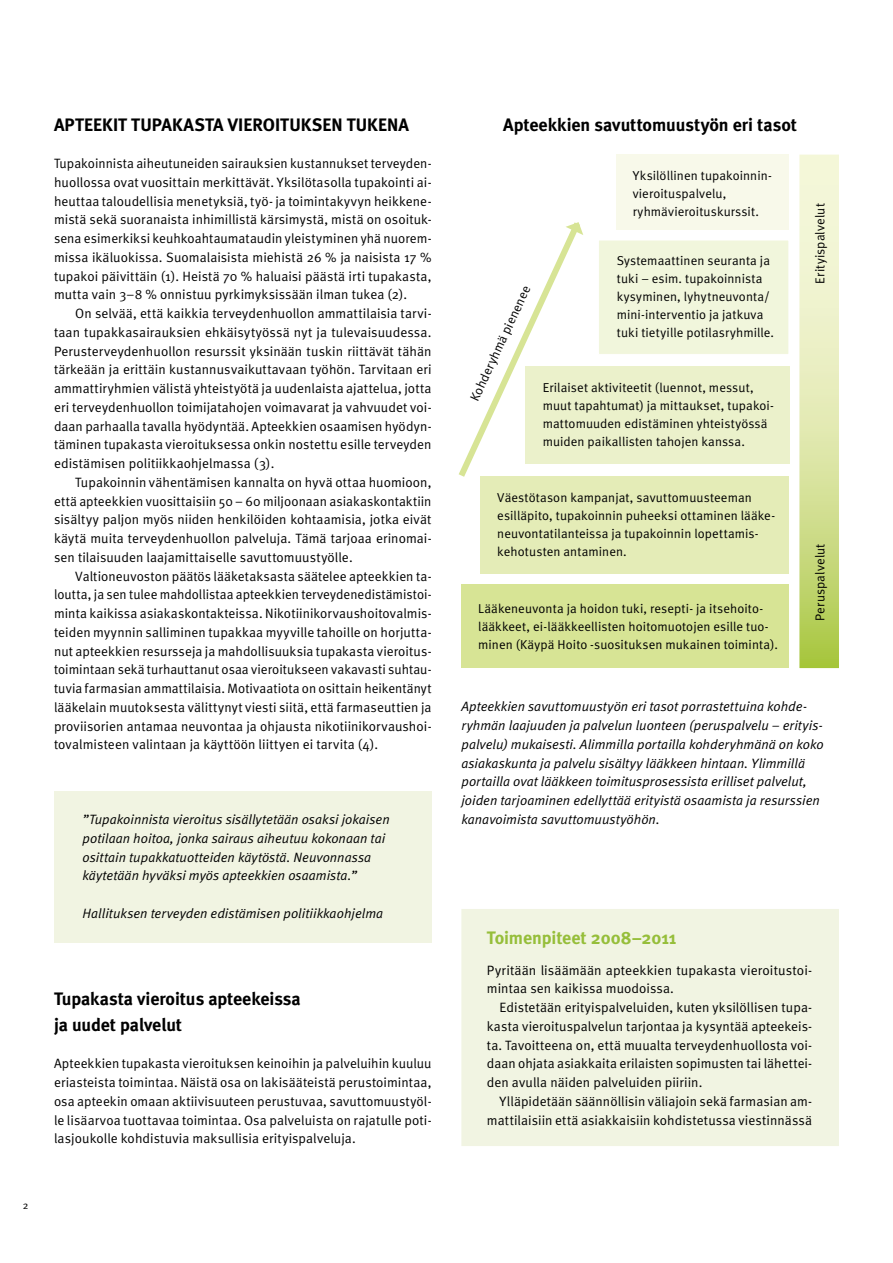
<style>
.page{position:relative;width:893px;height:1263px;background:#fff}
.page>*{position:absolute;margin:0;border:0;box-sizing:border-box;transform-origin:0 0}
.Palstat__Trade_Gothic__väliotsikko{font:700 18px/25.5px "Meta";color:#000}
.Laatikko_leipäteksti{font:700 18px "Meta";letter-spacing:-.01em;color:#96be3a}
.Laatikko_leipäteksti-2{font:13.5px/18.8px "Meta Normal";letter-spacing:.005em;color:#000;text-align:justify}
.Laatikko_leipäteksti-3{font:italic 13.5px/18.8px "Meta Normal";letter-spacing:.005em;color:#000}
.Laatikko_leipäteksti-4{font:12.9px/18px "Meta Normal";letter-spacing:.01em;color:#000}
.Laatikko_leipäteksti-5{font:10.5px "Meta Normal";color:#000}
</style>
<div class="page">
<div style="left:54px;top:791px;width:378px;height:152px;background:#f1f4e2"></div>
<div style="left:461px;top:584px;width:328px;height:84px;background:#d7e495"></div>
<div style="left:598px;top:240px;width:191px;height:114px;background:#f1f6dc"></div>
<div style="left:598px;top:240px;width:191px;height:115px;border:1px solid #fff"></div>
<div style="left:480px;top:476px;width:309px;height:97px;background:#e4ecb7"></div>
<div style="left:525px;top:366px;width:264px;height:98px;background:#ebf1cb"></div>
<div style="left:616px;top:155px;width:173px;height:75px;background:#f8f9ea"></div>
<svg style="left:458px;top:222px;width:126px;height:255px"></svg>
<svg style="left:799px;top:155px;width:40px;height:513px;background:#dde7ac"></svg>
<div style="left:461px;top:909px;width:378px;height:237px;background:#f1f4e2"></div>
<p class="Laatikko_leipäteksti-5" style="left:23px;top:1199px;width:7px">2</p>
<p class="Palstat__Trade_Gothic__väliotsikko" style="left:54px;top:111px;width:356px">APTEEKIT TUPAKASTA VIEROITUKSEN TUKENA</p>
<p class="Palstat__Trade_Gothic__väliotsikko" style="left:503px;top:112px;width:295px">Apteekkien savuttomuustyön eri tasot</p>
<p class="Laatikko_leipäteksti-2" style="left:54px;top:154px;width:379px">Tupakoinnista aiheutuneiden sairauksien kustannukset terveyden&shy;huollossa ovat vuosittain merkittävät. Yksilötasolla tupakointi ai&shy;heuttaa taloudellisia menetyksiä, työ- ja toimintakyvyn heikkene&shy;mistä sekä suoranaista inhimillistä kärsimystä, mistä on osoituk&shy;sena esimerkiksi keuhkoahtaumataudin yleistyminen yhä nuorem&shy;missa ikäluokissa. Suomalaisista miehistä 26 % ja naisista 17 % tupakoi päivittäin (1). Heistä 70 % haluaisi päästä irti tupakasta, mutta vain 3–8 % onnistuu pyrkimyksissään ilman tukea (2).</p>
<p class="Laatikko_leipäteksti-2" style="left:54px;top:304px;width:379px;text-indent:21px">On selvää, että kaikkia terveydenhuollon ammattilaisia tarvi&shy;taan tupakkasairauksien ehkäisytyössä nyt ja tulevaisuudessa.<br>Perusterveydenhuollon resurssit yksinään tuskin riittävät tähän tärkeään ja erittäin kustannusvaikuttavaan työhön. Tarvitaan eri ammattiryhmien välistä yhteistyötä ja uudenlaista ajattelua, jotta eri terveydenhuollon toimijatahojen voimavarat ja vahvuudet voi&shy;daan parhaalla tavalla hyödyntää. Apteekkien osaamisen hyödyn&shy;täminen tupakasta vieroituksessa onkin nostettu esille terveyden edistämisen politiikkaohjelmassa (3).</p>
<p class="Laatikko_leipäteksti-2" style="left:54px;top:473px;width:379px;text-indent:21px">Tupakoinnin vähentämisen kannalta on hyvä ottaa huomioon, että apteekkien vuosittaisiin 50 – 60 miljoonaan asiakaskontaktiin sisältyy paljon myös niiden henkilöiden kohtaamisia, jotka eivät käytä muita terveydenhuollon palveluja. Tämä tarjoaa erinomai&shy;sen tilaisuuden laajamittaiselle savuttomuustyölle.</p>
<p class="Laatikko_leipäteksti-2" style="left:54px;top:566px;width:379px;text-indent:21px">Valtioneuvoston päätös lääketaksasta säätelee apteekkien ta&shy;loutta, ja sen tulee mahdollistaa apteekkien terveydenedistämistoi&shy;minta kaikissa asiakaskontakteissa. Nikotiinikorvaushoitovalmis&shy;teiden myynnin salliminen tupakkaa myyville tahoille on horjutta&shy;nut apteekkien resursseja ja mahdollisuuksia tupakasta vieroitus&shy;toimintaan sekä turhauttanut osaa vieroitukseen vakavasti suhtau&shy;tuvia farmasian ammattilaisia. Motivaatiota on osittain heikentänyt lääkelain muutoksesta välittynyt viesti siitä, että farmaseuttien ja proviisorien antamaa neuvontaa ja ohjausta nikotiinikorvaushoi&shy;tovalmisteen valintaan ja käyttöön liittyen ei tarvita (4).</p>
<p class="Laatikko_leipäteksti-4" style="left:633px;top:166px;width:141px">Yksilöllinen tupakoinnin-</p>
<p class="Laatikko_leipäteksti-4" style="left:633px;top:184px;width:95px">vieroituspalvelu,</p>
<p class="Laatikko_leipäteksti-4" style="left:633px;top:202px;width:128px">ryhmävieroituskurssit.</p>
<p class="Laatikko_leipäteksti-4" style="left:811px;top:284px;width:82px;rotate:-90deg">Erityispalvelut</p>
<p class="Laatikko_leipäteksti-4" style="left:617px;top:251px;width:159px">Systemaattinen seuranta ja tuki – esim. tupakoinnista kysyminen, lyhytneuvonta/ mini-interventio ja jatkuva tuki tietyille potilasryhmille.</p>
<p class="Laatikko_leipäteksti-4" style="left:465px;top:396px;width:127px;rotate:-65deg">Kohderyhmä pienenee</p>
<p class="Laatikko_leipäteksti-4" style="left:543px;top:379px;width:233px">Erilaiset aktiviteetit (luennot, messut, muut tapahtumat) ja mittaukset, tupakoi&shy;mattomuuden edistäminen yhteistyössä muiden paikallisten tahojen kanssa.</p>
<p class="Laatikko_leipäteksti-4" style="left:497px;top:488px;width:279px">Väestötason kampanjat, savuttomuusteeman esilläpito, tupakoinnin puheeksi ottaminen lääke&shy;neuvontatilanteissa ja tupakoinnin lopettamis&shy;kehotusten antaminen.</p>
<p class="Laatikko_leipäteksti-4" style="left:811px;top:621px;width:78px;rotate:-90deg">Peruspalvelut</p>
<p class="Laatikko_leipäteksti-4" style="left:478px;top:600px;width:301px">Lääkeneuvonta ja hoidon tuki, resepti- ja itsehoito&shy;lääkkeet, ei-lääkkeellisten hoitomuotojen esille tuo&shy;minen (Käypä Hoito -suosituksen mukainen toiminta).</p>
<p class="Laatikko_leipäteksti-3" style="left:461px;top:697px;width:364px">Apteekkien savuttomuustyön eri tasot porrastettuina kohde&shy;ryhmän laajuuden ja palvelun luonteen (peruspalvelu – erityis&shy;palvelu) mukaisesti. Alimmilla portailla kohderyhmänä on koko asiakaskunta ja palvelu sisältyy lääkkeen hintaan. Ylimmillä portailla ovat lääkkeen toimitusprosessista erilliset palvelut, joiden tarjoaminen edellyttää erityistä osaamista ja resurssien kanavoimista savuttomuustyöhön.</p>
<p class="Laatikko_leipäteksti-3" style="left:83px;top:810px;width:309px">”Tupakoinnista vieroitus sisällytetään osaksi jokaisen potilaan hoitoa, jonka sairaus aiheutuu kokonaan tai osittain tupakkatuotteiden käytöstä. Neuvonnassa käytetään hyväksi myös apteekkien osaamista.”</p>
<p class="Laatikko_leipäteksti-3" style="left:83px;top:903px;width:302px">Hallituksen terveyden edistämisen politiikkaohjelma</p>
<p class="Palstat__Trade_Gothic__väliotsikko" style="left:54px;top:986px;width:248px">Tupakasta vieroitus apteekeissa ja uudet palvelut</p>
<p class="Laatikko_leipäteksti-2" style="left:54px;top:1054px;width:379px">Apteekkien tupakasta vieroituksen keinoihin ja palveluihin kuuluu eriasteista toimintaa. Näistä osa on lakisääteistä perustoimintaa, osa apteekin omaan aktiivisuuteen perustuvaa, savuttomuustyöl&shy;le lisäarvoa tuottavaa toimintaa. Osa palveluista on rajatulle poti&shy;lasjoukolle kohdistuvia maksullisia erityispalveluja.</p>
<p class="Laatikko_leipäteksti" style="left:487px;top:927px;width:191px">Toimenpiteet 2008–2011</p>
<p class="Laatikko_leipäteksti-2" style="left:487px;top:960px;width:327px">Pyritään lisäämään apteekkien tupakasta vieroitustoi&shy;mintaa sen kaikissa muodoissa.</p>
<p class="Laatikko_leipäteksti-2" style="left:487px;top:998px;width:327px;text-indent:13px">Edistetään erityispalveluiden, kuten yksilöllisen tupa&shy;kasta vieroituspalvelun tarjontaa ja kysyntää apteekeis&shy;ta. Tavoitteena on, että muualta terveydenhuollosta voi&shy;daan ohjata asiakkaita erilaisten sopimusten tai lähettei&shy;den avulla näiden palveluiden piiriin.</p>
<p class="Laatikko_leipäteksti-2" style="left:487px;top:1091px;width:327px;text-align:right">Ylläpidetään säännöllisin väliajoin sekä farmasian am&shy;mattilaisiin että asiakkaisiin kohdistetussa viestinnässä</p>
</div>
